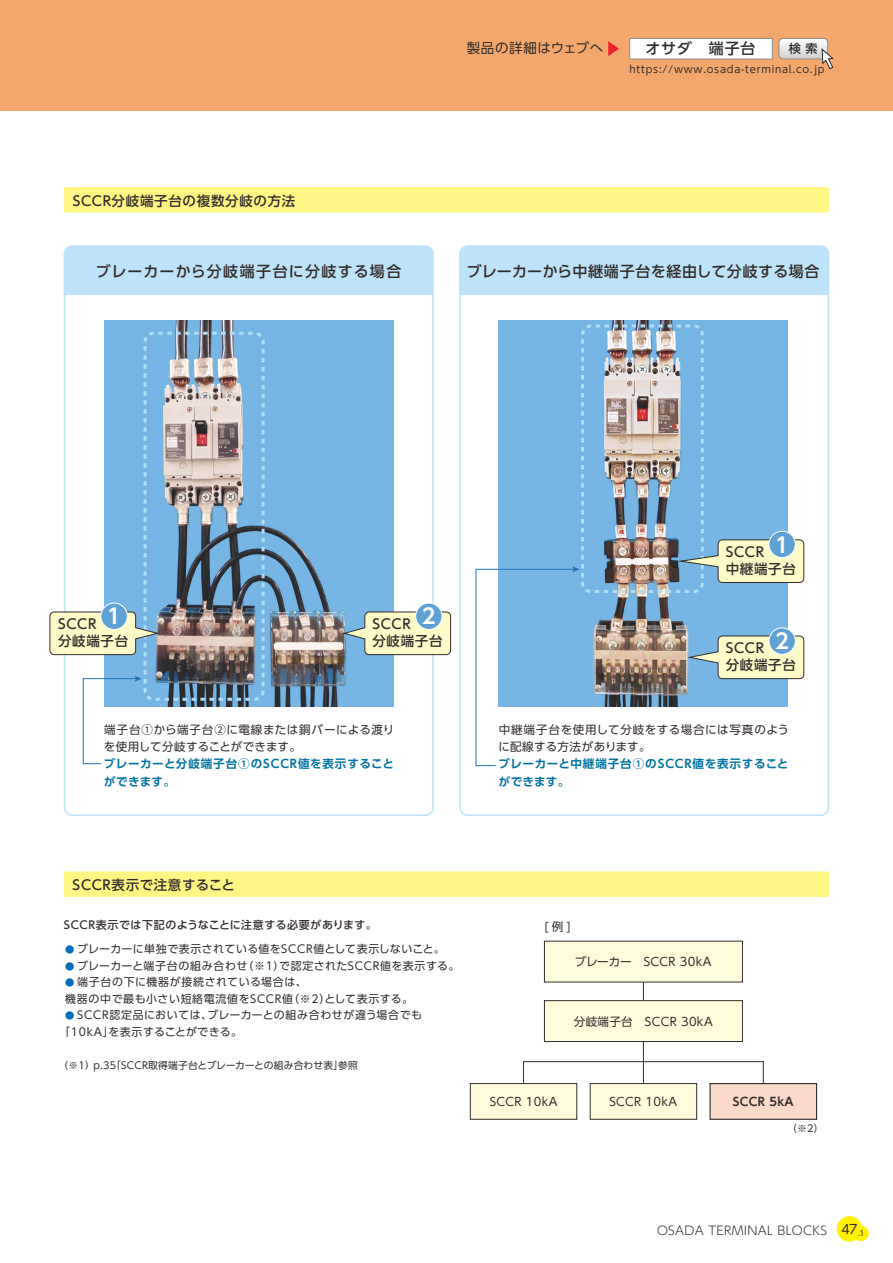
<style>
.page{position:relative;width:893px;height:1263px;background:#fff}
.page>*{position:absolute;margin:0;border:0;box-sizing:border-box;transform-origin:0 0}
.t1{font:700 20.85px "UD Shin Go Pro De";color:#fff}
.t2{font:500 15px "UD Shin Go Pro";letter-spacing:.03em;color:#332d2b}
.t3{font:500 15px "UD Shin Go Pro";letter-spacing:.075em;color:#332d2b}
.t4{font:500 15px "UD Shin Go Pro";letter-spacing:.05em;color:#332d2b}
.t5{font:500 13.5px/16.5px "UD Shin Go Pro";letter-spacing:.05em;color:#332d2b}
.t6{font:13.5px "UD Shin Go Pro";letter-spacing:.05em;color:#332d2b}
.t7{font:12.75px "UD Shin Go Pro";color:#332d2b}
.t8{font:500 12.15px "UD Shin Go Pro";color:#332d2b}
.t9{font:300 12px "UD Shin Go Pro";letter-spacing:.025em;color:#332d2b}
.t10{font:11.55px/17.2px "UD Shin Go Pro";letter-spacing:.025em;color:#332d2b}
.t11{font:700 11.55px/17.2px "UD Shin Go Pro De";letter-spacing:.06em;color:#0072a3}
.t12{font:11.55px/17.2px "UD Shin Go Pro";letter-spacing:.05em;color:#332d2b}
.t13{font:700 11.55px "UD Shin Go Pro De";letter-spacing:.025em;color:#332d2b}
.t14{font:10.95px/16.5px "UD Shin Go Pro";letter-spacing:.05em;color:#332d2b}
.t15{font:500 10.95px "UD Shin Go Pro";letter-spacing:.055em;color:#332d2b}
.t16{font:10.05px "UD Shin Go Pro";letter-spacing:.075em;color:#332d2b}
.t17{font:9.75px "UD Shin Go Pro";letter-spacing:.025em;color:#332d2b}
.s1{font-size:9.3px;color:#006db8}
</style>
<div class="page">
<div style="left:837px;top:1216px;width:25px;height:26px;background:#fff100;border-radius:50%"></div>
<div style="left:0;top:0;width:893px;height:111px;background:#f4a76c"></div>
<div style="left:853px;top:1226px;width:16px;height:15px;background:#fff100;border-radius:50%"></div>
<svg style="left:64px;top:246px;width:370px;height:570px"></svg>
<svg style="left:459px;top:246px;width:370px;height:570px"></svg>
<img style="left:104px;top:321px;width:289px;height:385px">
<img style="left:499px;top:321px;width:289px;height:385px">
<div style="left:144px;top:332px;width:121px;height:369px;border:3px dashed #afdef8;border-radius:9px"></div>
<div style="left:581px;top:324px;width:123px;height:269px;border:3px dashed #afdef8;border-radius:9px"></div>
<div style="left:64px;top:187px;width:765px;height:26px;background:#fff683;border-radius:2px"></div>
<svg style="left:686px;top:635px;width:119px;height:44px;background:#d2dec6"></svg>
<svg style="left:342px;top:611px;width:109px;height:44px;background:#d8e0c3"></svg>
<svg style="left:49px;top:611px;width:109px;height:44px;background:#dae2c4"></svg>
<svg style="left:676px;top:539px;width:129px;height:44px;background:#c9d7c5"></svg>
<hr style="left:643px;top:982px;width:1px;height:101px;background:#332d2b">
<div style="left:523px;top:1061px;width:241px;height:23px;border:1px solid #332d2b"></div>
<div style="left:470px;top:1083px;width:107px;height:37px;background:#fffcdc;border:1px solid #332d2b"></div>
<div style="left:590px;top:1083px;width:107px;height:37px;background:#fffcdc;border:1px solid #332d2b"></div>
<div style="left:709px;top:1083px;width:108px;height:37px;background:#fbdac9;border:1px solid #332d2b"></div>
<div style="left:64px;top:871px;width:765px;height:26px;background:#fff683;border-radius:2px"></div>
<div style="left:544px;top:941px;width:199px;height:41px;background:#fffcdc"></div>
<div style="left:544px;top:1000px;width:199px;height:42px;background:#fffcdc;border:1px solid #332d2b"></div>
<div style="left:629px;top:38px;width:144px;height:21px;background:#fff;border:1px solid #8c8c8c"></div>
<svg style="left:779px;top:38px;width:55px;height:32px"></svg>
<svg style="left:608px;top:41px;width:11px;height:15px"></svg>
<svg style="left:82px;top:676px;width:60px;height:88px"></svg>
<svg style="left:475px;top:566px;width:105px;height:200px"></svg>
<div style="left:101px;top:603px;width:26px;height:26px;background:#5ea1d2;border-radius:50%"></div>
<div style="left:101px;top:603px;width:27px;height:27px;border:1px solid #fff;border-radius:50%"></div>
<div style="left:769px;top:531px;width:26px;height:27px;background:#5ea1d2;border-radius:50%"></div>
<div style="left:769px;top:531px;width:27px;height:27px;border:1px solid #fff;border-radius:50%"></div>
<div style="left:416px;top:603px;width:26px;height:26px;background:#5ea1d2;border-radius:50%"></div>
<div style="left:415px;top:603px;width:27px;height:27px;border:1px solid #fff;border-radius:50%"></div>
<div style="left:769px;top:628px;width:26px;height:26px;background:#5ea1d2;border-radius:50%"></div>
<div style="left:769px;top:627px;width:27px;height:28px;border:1px solid #fff;border-radius:50%"></div>
<p class="t5" style="left:73px;top:192px;width:224px">SCCR分岐端子台の複数分岐の方法</p>
<h2 class="t3" style="left:96px;top:259px;width:307px">ブレーカーから分岐端子台に分岐する場合</h2>
<p class="t6" style="left:467px;top:37px;width:138px">製品の詳細はウェブへ</p>
<h2 class="t4" style="left:646px;top:37px;width:112px">オサダ　端子台</h2>
<p class="t8" style="left:789px;top:39px;width:30px">検 索</p>
<p class="t16" style="left:630px;top:61px;width:196px">https://www.osada-terminal.co.jp</p>
<h2 class="t2" style="left:467px;top:259px;width:354px">ブレーカーから中継端子台を経由して分岐する場合</h2>
<h1 class="t1" style="left:107px;top:599px;width:15px">1</h1>
<p class="t5" style="left:58px;top:616px;width:72px">SCCR<br>分岐端子台</p>
<h1 class="t1" style="left:422px;top:599px;width:15px">2</h1>
<p class="t5" style="left:372px;top:616px;width:72px">SCCR<br>分岐端子台</p>
<p class="t10" style="left:104px;top:720px;width:292px">端子台①から端子台②に電線または銅バーによる渡りを使用して分岐することができます。</p>
<p class="t11" style="left:104px;top:755px;width:291px">ブレーカーと分岐端子台①のSCCR値を表示することができます。</p>
<p class="t5" style="left:73px;top:876px;width:164px">SCCR表示で注意すること</p>
<p class="t15" style="left:64px;top:916px;width:315px">SCCR表示では下記のようなことに注意する必要があります。</p>
<p class="t14" style="left:65px;top:941px;width:381px"><span class="s1">●</span> ブレーカーに単独で表示されている値をSCCR値として表示しないこと。</p>
<p class="t14" style="left:65px;top:957px;width:396px"><span class="s1">●</span> ブレーカーと端子台の組み合わせ（※1）で認定されたSCCR値を表示する。</p>
<p class="t14" style="left:65px;top:974px;width:349px"><span class="s1">●</span> 端子台の下に機器が接続されている場合は、<br>機器の中で最も小さい短絡電流値をSCCR値（※2）として表示する。</p>
<p class="t14" style="left:59px;top:1007px;width:364px;text-indent:6px"><span class="s1">●</span> SCCR認定品においては、ブレーカーとの組み合わせが違う場合でも「10kA」を表示することができる。</p>
<p class="t17" style="left:58px;top:1058px;width:301px">（※1）p.35「SCCR取得端子台とブレーカーとの組み合わせ表」参照</p>
<h1 class="t1" style="left:775px;top:528px;width:15px">1</h1>
<p class="t5" style="left:726px;top:544px;width:72px">SCCR<br>中継端子台</p>
<h1 class="t1" style="left:775px;top:624px;width:15px">2</h1>
<p class="t5" style="left:726px;top:640px;width:72px">SCCR<br>分岐端子台</p>
<p class="t12" style="left:498px;top:720px;width:292px">中継端子台を使用して分岐をする場合には写真のように配線する方法があります。</p>
<p class="t11" style="left:498px;top:755px;width:291px">ブレーカーと中継端子台①のSCCR値を表示することができます。</p>
<p class="t10" style="left:544px;top:918px;width:28px">[例]</p>
<p class="t10" style="left:575px;top:952px;width:138px">ブレーカー　SCCR 30kA</p>
<p class="t10" style="left:574px;top:1012px;width:140px">分岐端子台　SCCR 30kA</p>
<p class="t10" style="left:490px;top:1092px;width:69px">SCCR 10kA</p>
<p class="t10" style="left:609px;top:1092px;width:69px">SCCR 10kA</p>
<p class="t13" style="left:733px;top:1092px;width:62px">SCCR 5kA</p>
<p class="t17" style="left:787px;top:1120px;width:38px">（※2）</p>
<p class="t9" style="left:657px;top:1220px;width:172px">OSADA TERMINAL BLOCKS</p>
<p class="t7" style="left:841px;top:1219px;width:25px">47<sub>.1</sub></p>
</div>
